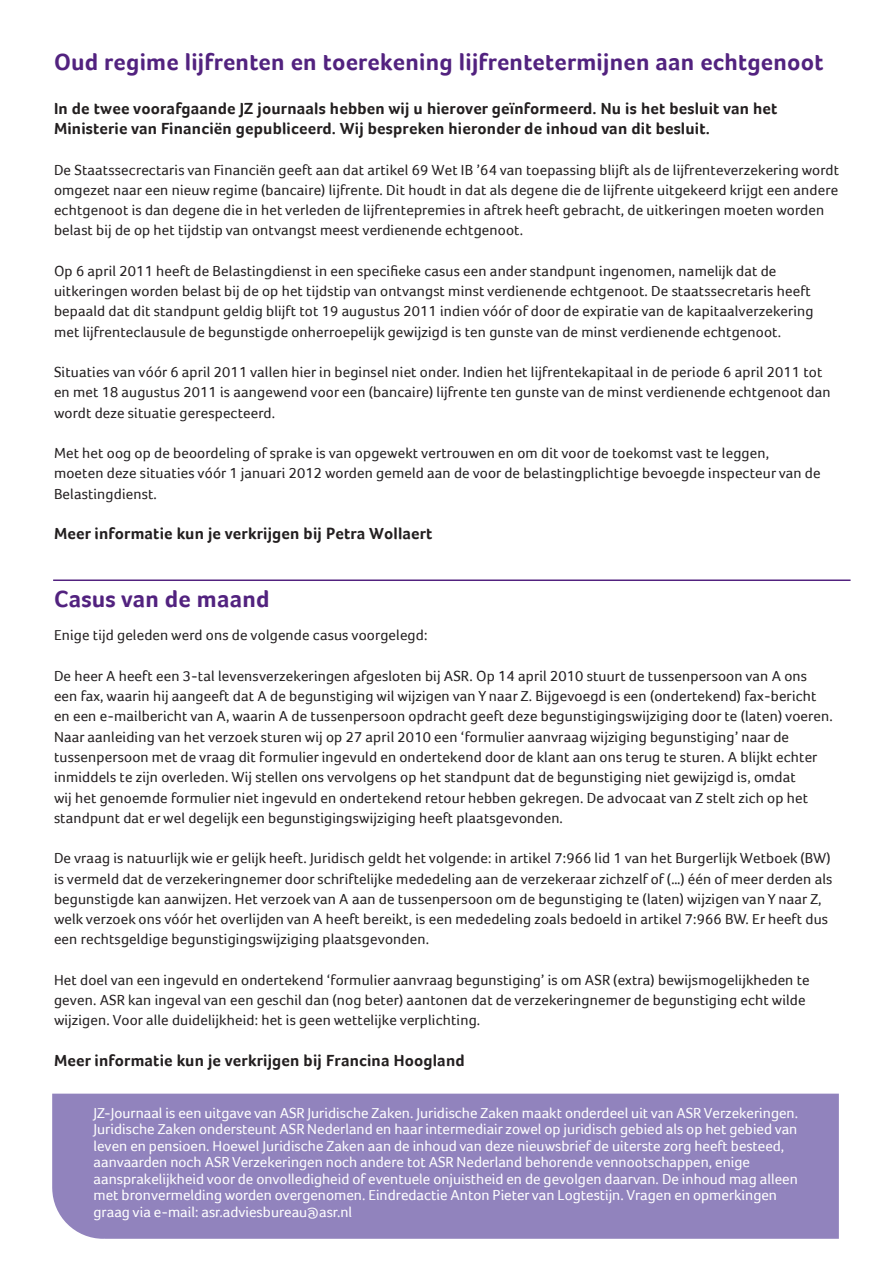
<style>
.page{position:relative;width:893px;height:1263px;background:#fff}
.page>*{position:absolute;margin:0;border:0;box-sizing:border-box;transform-origin:0 0}
.t1{font:700 24px "Foco";letter-spacing:.01em;color:#52227f}
.t2{font:700 16.5px/20.2px "Foco";letter-spacing:.01em;color:#231f20}
.t3{font:15px/20.2px "Foco";letter-spacing:.01em;color:#231f20}
.t4{font:15px/16.5px "Foco";color:#fff}
</style>
<div class="page">
<hr style="left:53px;top:579px;width:798px;height:2px;background:#52227f">
<div style="left:52px;top:1094px;width:787px;height:145px;background:#9183bd"></div>
<h1 class="t1" style="left:54px;top:48px;width:771px">Oud regime lijfrenten en toerekening lijfrentetermijnen aan echtgenoot</h1>
<p class="t2" style="left:54px;top:98px;width:725px">In de twee voorafgaande JZ journaals hebben wij u hierover geïnformeerd. Nu is het besluit van het<br>Ministerie van Financiën gepubliceerd. Wij bespreken hieronder de inhoud van dit besluit.</p>
<p class="t3" style="left:54px;top:159px;width:787px">De Staatssecrectaris van Financiën geeft aan dat artikel 69 Wet IB ’64 van toepassing blijft als de lijfrenteverzekering wordt omgezet naar een nieuw regime (bancaire) lijfrente. Dit houdt in dat als degene die de lijfrente uitgekeerd krijgt een andere echtgenoot is dan degene die in het verleden de lijfrentepremies in aftrek heeft gebracht, de uitkeringen moeten worden belast bij de op het tijdstip van ontvangst meest verdienende echtgenoot.</p>
<p class="t3" style="left:54px;top:261px;width:761px">Op 6 april 2011 heeft de Belastingdienst in een specifieke casus een ander standpunt ingenomen, namelijk dat de uitkeringen worden belast bij de op het tijdstip van ontvangst minst verdienende echtgenoot. De staatssecretaris heeft bepaald dat dit standpunt geldig blijft tot 19 augustus 2011 indien vóór of door de expiratie van de kapitaalverzekering met lijfrenteclausule de begunstigde onherroepelijk gewijzigd is ten gunste van de minst verdienende echtgenoot.</p>
<p class="t3" style="left:54px;top:362px;width:778px">Situaties van vóór 6 april 2011 vallen hier in beginsel niet onder. Indien het lijfrentekapitaal in de periode 6 april 2011 tot en met 18 augustus 2011 is aangewend voor een (bancaire) lijfrente ten gunste van de minst verdienende echtgenoot dan wordt deze situatie gerespecteerd.</p>
<p class="t3" style="left:54px;top:443px;width:768px">Met het oog op de beoordeling of sprake is van opgewekt vertrouwen en om dit voor de toekomst vast te leggen, moeten deze situaties vóór 1 januari 2012 worden gemeld aan de voor de belastingplichtige bevoegde inspecteur van de<br>Belastingdienst.</p>
<p class="t2" style="left:54px;top:523px;width:380px">Meer informatie kun je verkrijgen bij Petra Wollaert</p>
<h1 class="t1" style="left:54px;top:585px;width:217px">Casus van de maand</h1>
<p class="t3" style="left:54px;top:625px;width:375px">Enige tijd geleden werd ons de volgende casus voorgelegd:</p>
<p class="t3" style="left:54px;top:666px;width:780px">De heer A heeft een 3-tal levensverzekeringen afgesloten bij ASR. Op 14 april 2010 stuurt de tussenpersoon van A ons een fax, waarin hij aangeeft dat A de begunstiging wil wijzigen van Y naar Z. Bijgevoegd is een (ondertekend) fax-bericht en een e-mailbericht van A, waarin A de tussenpersoon opdracht geeft deze begunstigingswijziging door te (laten) voeren.<br>Naar aanleiding van het verzoek sturen wij op 27 april 2010 een ‘formulier aanvraag wijziging begunstiging’ naar de tussenpersoon met de vraag dit formulier ingevuld en ondertekend door de klant aan ons terug te sturen. A blijkt echter inmiddels te zijn overleden. Wij stellen ons vervolgens op het standpunt dat de begunstiging niet gewijzigd is, omdat<br>wij het genoemde formulier niet ingevuld en ondertekend retour hebben gekregen. De advocaat van Z stelt zich op het standpunt dat er wel degelijk een begunstigingswijziging heeft plaatsgevonden.</p>
<p class="t3" style="left:54px;top:848px;width:780px">De vraag is natuurlijk wie er gelijk heeft. Juridisch geldt het volgende: in artikel 7:966 lid 1 van het Burgerlijk Wetboek (BW) is vermeld dat de verzekeringnemer door schriftelijke mededeling aan de verzekeraar zichzelf of (…) één of meer derden als begunstigde kan aanwijzen. Het verzoek van A aan de tussenpersoon om de begunstiging te (laten) wijzigen van Y naar Z, welk verzoek ons vóór het overlijden van A heeft bereikt, is een mededeling zoals bedoeld in artikel 7:966 BW. Er heeft dus een rechtsgeldige begunstigingswijziging plaatsgevonden.</p>
<p class="t3" style="left:54px;top:969px;width:757px">Het doel van een ingevuld en ondertekend ‘formulier aanvraag begunstiging’ is om ASR (extra) bewijsmogelijkheden te geven. ASR kan ingeval van een geschil dan (nog beter) aantonen dat de verzekeringnemer de begunstiging echt wilde wijzigen. Voor alle duidelijkheid: het is geen wettelijke verplichting.</p>
<p class="t2" style="left:54px;top:1050px;width:412px">Meer informatie kun je verkrijgen bij Francina Hoogland</p>
<p class="t4" style="left:94px;top:1104px;width:706px">JZ-Journaal is een uitgave van ASR Juridische Zaken. Juridische Zaken maakt onderdeel uit van ASR Verzekeringen.<br>Juridische Zaken ondersteunt ASR Nederland en haar intermediair zowel op juridisch gebied als op het gebied van leven en pensioen. Hoewel Juridische Zaken aan de inhoud van deze nieuwsbrief de uiterste zorg heeft besteed, aanvaarden noch ASR Verzekeringen noch andere tot ASR Nederland behorende vennootschappen, enige aansprakelijkheid voor de onvolledigheid of eventuele onjuistheid en de gevolgen daarvan. De inhoud mag alleen met bronvermelding worden overgenomen. Eindredactie Anton Pieter van Logtestijn. Vragen en opmerkingen graag via e-mail: asr.adviesbureau@asr.nl</p>
</div>
